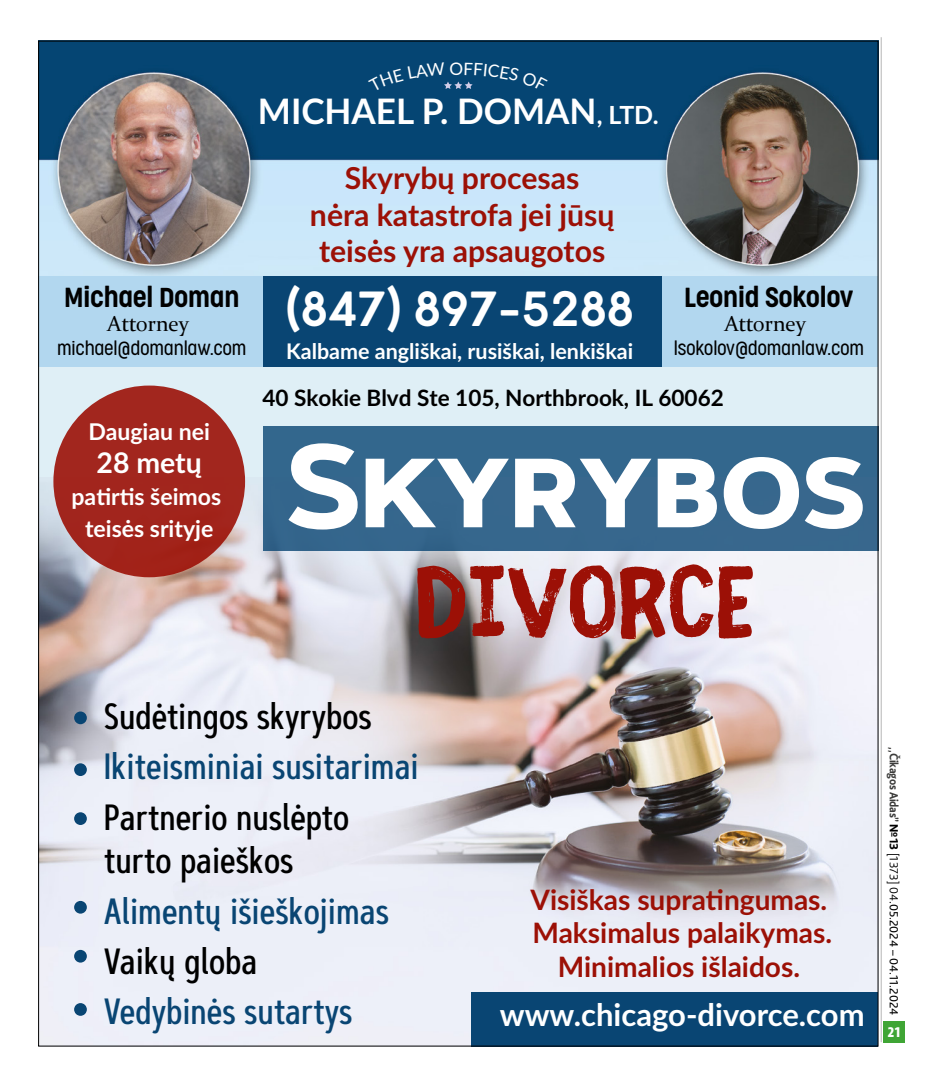
<style>
.page{position:relative;width:945px;height:1080px;background:#fff}
.page>*{position:absolute;margin:0;border:0;box-sizing:border-box;transform-origin:0 0}
.t1{font:700 116.62px "Artegra Sans";color:#fff}
.t2{font:700 111.88px "Fibre Vintage Full";color:#9c1006}
.t3{font:700 46.5px "Cocosignum Maiuscoletto";color:#fff}
.t4{font:500 36.5px "Artegra Sans Condensed";color:#094573}
.t5{font:500 36.5px/43.8px "Artegra Sans Condensed";color:#000}
.t6{font:700 35.12px "Lato";color:#fff}
.t7{font:700 31px "Lato";color:#fff}
.t8{font:700 30.25px/36.2px "Lato";color:#9c1006;text-align:center}
.t9{font:700 28.38px "Lato";color:#fff}
.t10{font:700 28.12px/33.8px "Lato";color:#9c1006;text-align:center}
.t11{font:300 25.75px "Cocogoose Condensed";color:#000}
.t12{font:700 23.12px/31.8px "Lato";color:#fff;text-align:center}
.t13{font:700 22.5px "Lato";color:#000}
.t14{font:700 21.5px "Lato";color:#fff}
.t15{font:21.5px "Constantia";color:#000}
.t16{font:300 17.62px "Cocogoose Condensed";color:#000}
.t17{font:17.25px "Lato";color:#fff}
.t18{font:900 condensed 15px "Myriad Pro";color:#fff}
.t19{font:12.5px "Bliss Pro";color:#000}
.s1{font-size:25px}
.s2{font-weight:800;font-size:11.25px;color:#3c3c3b}
.s3{font-weight:800;color:#3c3c3b}
.s4{font-weight:800}
.s5{font-weight:300}
</style>
<div class="page">
<div style="left:884px;top:1021px;width:21px;height:21px;background:#3fa535"></div>
<hr style="left:881px;top:37px;width:1px;height:1005px;background:#000">
<img style="left:40px;top:43px;width:836px;height:1001px">
<div style="left:38px;top:276px;width:840px;height:91px;background:#b2d7ef"></div>
<div style="left:263px;top:276px;width:398px;height:91px;background:#094573"></div>
<div style="left:471px;top:992px;width:407px;height:54px;background:#094573"></div>
<div style="left:74px;top:712px;width:13px;height:12px;background:#094573;border-radius:50%"></div>
<div style="left:74px;top:763px;width:13px;height:13px;background:#094573;border-radius:50%"></div>
<div style="left:74px;top:812px;width:13px;height:13px;background:#094573;border-radius:50%"></div>
<div style="left:74px;top:901px;width:13px;height:13px;background:#094573;border-radius:50%"></div>
<div style="left:74px;top:950px;width:13px;height:13px;background:#094573;border-radius:50%"></div>
<div style="left:74px;top:1003px;width:13px;height:13px;background:#094573;border-radius:50%"></div>
<div style="left:38px;top:367px;width:840px;height:109px;background:#dfeff6"></div>
<div style="left:263px;top:427px;width:615px;height:124px;background:#35678d"></div>
<div style="left:53px;top:386px;width:192px;height:191px;background:#a2261d;border-radius:50%"></div>
<div style="left:368px;top:62px;width:180px;height:30px;background:#054573"></div>
<p class="t17" style="left:450px;top:56px;width:15px">O</p>
<p class="t6" style="left:258px;top:85px;width:402px">MICHAEL P. DOMAN<span class="s1">, LTD.</span></p>
<p class="t11" style="left:64px;top:280px;width:177px">Michael Doman</p>
<p class="t16" style="left:57px;top:337px;width:191px">michael@domanlaw.com</p>
<p class="t15" style="left:107px;top:309px;width:83px">Attorney</p>
<p class="t12" style="left:89px;top:414px;width:123px">Daugiau nei</p>
<p class="t9" style="left:97px;top:442px;width:107px">28 metų</p>
<p class="t12" style="left:72px;top:480px;width:151px">patirtis šeimos teisės srityje</p>
<p class="t8" style="left:310px;top:159px;width:306px">Skyrybų procesas<br>nėra katastrofa jei jūsų teisės yra apsaugotos</p>
<h3 class="t3" style="left:286px;top:282px;width:350px">(847) 897-5288</h3>
<p class="t14" style="left:286px;top:336px;width:349px">Kalbame angliškai, rusiškai, lenkiškai</p>
<p class="t11" style="left:684px;top:280px;width:171px">Leonid Sokolov</p>
<p class="t16" style="left:674px;top:337px;width:192px">lsokolov@domanlaw.com</p>
<p class="t15" style="left:724px;top:309px;width:83px">Attorney</p>
<p class="t13" style="left:262px;top:381px;width:463px">40 Skokie Blvd Ste 105, Northbrook, IL 60062</p>
<h1 class="t1" style="left:286px;top:400px;width:580px">SKYRYBOS</h1>
<h2 class="t2" style="left:415px;top:539px;width:342px">DIVORCE</h2>
<p class="t5" style="left:104px;top:694px;width:269px">Sudėtingos skyrybos</p>
<p class="t4" style="left:104px;top:741px;width:316px">Ikiteisminiai susitarimai</p>
<p class="t5" style="left:104px;top:795px;width:247px">Partnerio nuslėpto turto paieškos</p>
<p class="t4" style="left:104px;top:885px;width:287px">Alimentų išieškojimas</p>
<p class="t5" style="left:104px;top:939px;width:155px">Vaikų globa</p>
<p class="t4" style="left:104px;top:986px;width:250px">Vedybinės sutartys</p>
<p class="t10" style="left:531px;top:881px;width:303px">Visiškas supratingumas.<br>Maksimalus palaikymas.<br>Minimalios išlaidos.</p>
<p class="t7" style="left:500px;top:992px;width:366px">www.chicago-divorce.com</p>
<p class="t19" style="left:902px;top:747px;width:269px;rotate:90deg"><span class="s2">,,</span><span class="s3">Čikagos Aidas”</span> <span class="s4">№13</span> <span class="s5">[1373] 04</span>.05.2024 – 04.11.2024</p>
<p class="t18" style="left:888px;top:1024px;width:15px">21</p>
</div>
